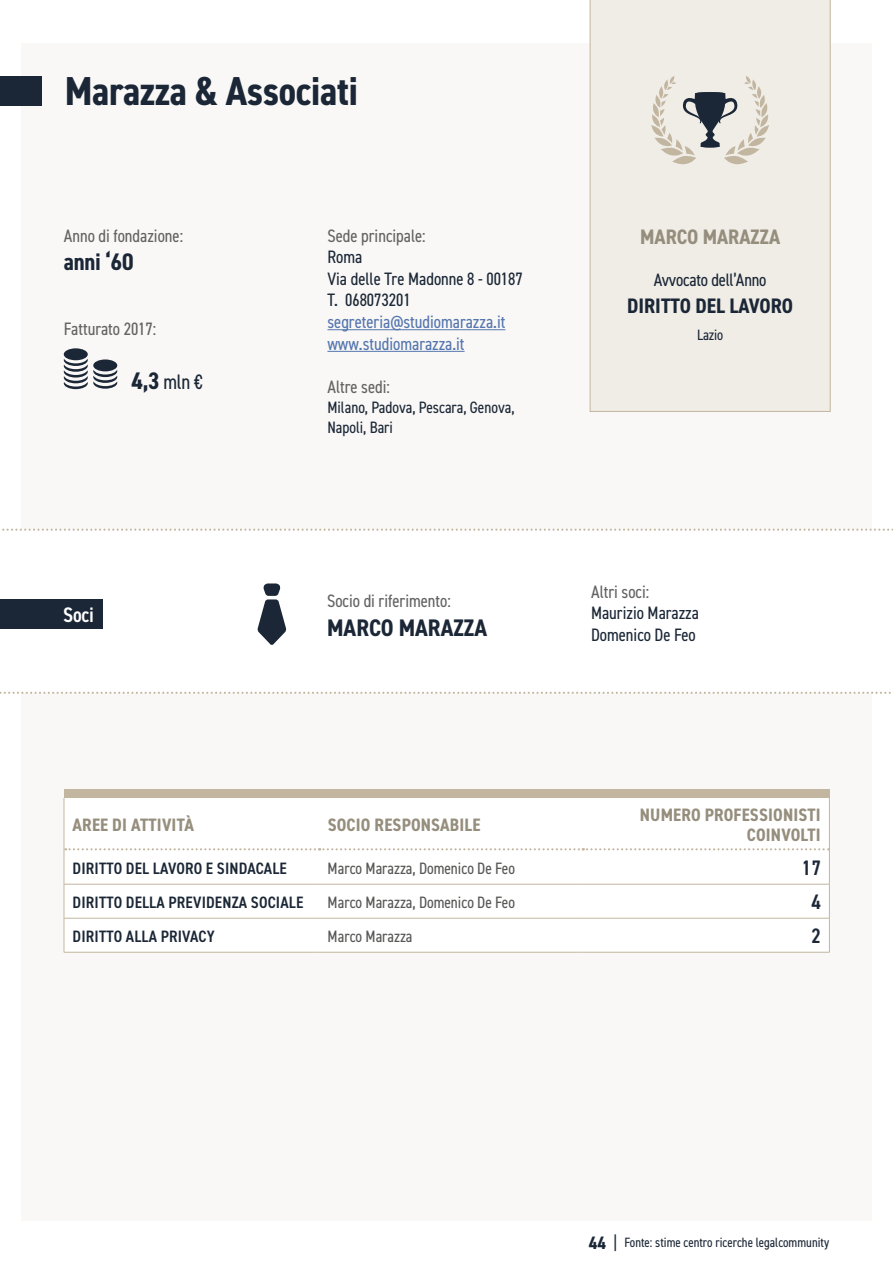
<style>
.page{position:relative;width:893px;height:1263px;background:#fff}
.page>*{position:absolute;margin:0;border:0;box-sizing:border-box;transform-origin:0 0}
.t1{font:700 condensed 40.5px "DIN2014";letter-spacing:-.01em;color:#1b2736}
.t2{font:700 condensed 24px "DIN2014";color:#1b2736}
.t3{font:700 condensed 21px "DIN2014";color:#1b2736}
.t4{font:700 condensed 21px "DIN2014";color:#968e7d}
.t5{font:condensed 21px "DIN2014";color:#1b2736}
.t6{font:600 condensed 21px "DIN2014";color:#1b2736}
.t7{font:600 condensed 21px "DIN2014";color:#fff}
.t8{font:condensed 18px/21.6px "DIN2014";color:#1b2736}
.t9{font:condensed 18px "DIN2014";color:#646363}
.t10{font:700 condensed 18px/20.2px "DIN2014";letter-spacing:.01em;color:#968e7d;text-align:right}
.t11{font:condensed 18px/21.6px "DIN2014";color:#5576af}
.t12{font:600 condensed 16.5px "DIN2014";letter-spacing:.01em;color:#1b2736}
.t13{font:condensed 16.5px "DIN2014";color:#575756}
.t14{font:condensed 16.5px/20.2px "DIN2014";color:#1b2736}
.t15{font:condensed 15px "DIN2014";letter-spacing:-.01em;color:#1b2736}
.t16{font:condensed 13.5px "DIN2014";color:#1b2736}
.s1{font-weight:700;font-size:24px}
.s2{font-weight:700;font-size:18px}
.s3{font-size:18px}
</style>
<div class="page">
<div style="left:21px;top:43px;width:851px;height:1177px;background:#f9f8f6"></div>
<div style="left:0;top:76px;width:41px;height:29px;background:#1b2736"></div>
<div style="left:590px;top:0;width:240px;height:412px;background:#f0ede7"></div>
<svg style="left:651px;top:76px;width:118px;height:89px"></svg>
<hr style="left:696px;top:93px;width:28px;height:2px;background:#1b2736;border-radius:50%">
<hr style="left:695px;top:92px;width:30px;height:3px;background:#1b2736;border-radius:50%">
<div style="left:64px;top:789px;width:765px;height:9px;background:#c3b6a0"></div>
<div style="left:65px;top:850px;width:764px;height:102px;background:#fff"></div>
<div style="left:65px;top:885px;width:764px;height:33px;background:#fff"></div>
<hr style="left:829px;top:798px;width:1px;height:51px;background:#c3b6a0">
<hr style="left:64px;top:849px;width:1px;height:35px;background:#c3b6a0">
<hr style="left:829px;top:849px;width:1px;height:35px;background:#c3b6a0">
<hr style="left:64px;top:884px;width:255px;height:1px;background:#c3b6a0">
<hr style="left:64px;top:884px;width:1px;height:34px;background:#c3b6a0">
<hr style="left:319px;top:884px;width:264px;height:1px;background:#c3b6a0">
<hr style="left:583px;top:884px;width:247px;height:1px;background:#c3b6a0">
<hr style="left:829px;top:884px;width:1px;height:34px;background:#c3b6a0">
<hr style="left:64px;top:918px;width:255px;height:1px;background:#c3b6a0">
<hr style="left:64px;top:918px;width:1px;height:34px;background:#c3b6a0">
<hr style="left:319px;top:918px;width:264px;height:1px;background:#c3b6a0">
<hr style="left:583px;top:918px;width:247px;height:1px;background:#c3b6a0">
<hr style="left:829px;top:918px;width:1px;height:34px;background:#c3b6a0">
<hr style="left:64px;top:952px;width:255px;height:1px;background:#c3b6a0">
<hr style="left:319px;top:952px;width:264px;height:1px;background:#c3b6a0">
<hr style="left:583px;top:952px;width:247px;height:1px;background:#c3b6a0">
<div style="left:64px;top:798px;width:765px;height:52px;background:#fff"></div>
<div style="left:64px;top:348px;width:24px;height:12px;background:#1b2736;border-radius:50%"></div>
<svg style="left:64px;top:359px;width:53px;height:30px"></svg>
<hr style="left:327px;top:329px;width:178px;height:1px;background:#5576af">
<hr style="left:327px;top:351px;width:138px;height:1px;background:#5576af">
<div style="left:0;top:530px;width:893px;height:163px;background:#fff"></div>
<svg style="left:0;top:692px;width:891px;height:2px"></svg>
<svg style="left:2px;top:529px;width:891px;height:2px"></svg>
<div style="left:0;top:599px;width:103px;height:30px;background:#1b2736"></div>
<svg style="left:257px;top:583px;width:29px;height:62px"></svg>
<h1 class="t1" style="left:65px;top:64px;width:295px">Marazza &amp; Associati</h1>
<p class="t9" style="left:64px;top:223px;width:121px">Anno di fondazione:</p>
<h2 class="t2" style="left:64px;top:246px;width:71px">anni ‘60</h2>
<p class="t9" style="left:64px;top:317px;width:94px">Fatturato 2017:</p>
<p class="t5" style="left:132px;top:368px;width:73px"><span class="s1">4,3</span> mln €</p>
<p class="t7" style="left:63px;top:601px;width:32px">Soci</p>
<p class="t9" style="left:327px;top:223px;width:100px">Sede principale:</p>
<p class="t8" style="left:327px;top:245px;width:197px">Roma<br>Via delle Tre Madonne 8 - 00187<br>T. 068073201</p>
<p class="t11" style="left:327px;top:310px;width:179px">segreteria@studiomarazza.it www.studiomarazza.it</p>
<p class="t9" style="left:327px;top:375px;width:64px">Altre sedi:</p>
<p class="t14" style="left:327px;top:396px;width:189px">Milano, Padova, Pescara, Genova,<br>Napoli, Bari</p>
<p class="t9" style="left:327px;top:589px;width:125px">Socio di riferimento:</p>
<h2 class="t2" style="left:327px;top:611px;width:161px">MARCO MARAZZA</h2>
<p class="t4" style="left:640px;top:223px;width:141px">MARCO MARAZZA</p>
<p class="t8" style="left:654px;top:268px;width:114px">Avvocato dell’Anno</p>
<p class="t3" style="left:627px;top:291px;width:168px">DIRITTO DEL LAVORO</p>
<p class="t15" style="left:697px;top:324px;width:28px">Lazio</p>
<p class="t9" style="left:591px;top:579px;width:60px">Altri soci:</p>
<p class="t8" style="left:591px;top:601px;width:109px">Maurizio Marazza<br>Domenico De Feo</p>
<p class="t10" style="left:73px;top:814px;width:123px">AREE DI ATTIVITÀ</p>
<p class="t10" style="left:328px;top:814px;width:154px">SOCIO RESPONSABILE</p>
<p class="t10" style="left:640px;top:804px;width:182px">NUMERO PROFESSIONISTI<br>COINVOLTI</p>
<p class="t12" style="left:73px;top:857px;width:216px">DIRITTO DEL LAVORO E SINDACALE</p>
<p class="t13" style="left:328px;top:857px;width:189px">Marco Marazza, Domenico De Feo</p>
<p class="t6" style="left:802px;top:854px;width:21px">17</p>
<p class="t12" style="left:73px;top:891px;width:232px">DIRITTO DELLA PREVIDENZA SOCIALE</p>
<p class="t13" style="left:328px;top:891px;width:189px">Marco Marazza, Domenico De Feo</p>
<p class="t6" style="left:811px;top:888px;width:11px">4</p>
<p class="t12" style="left:73px;top:925px;width:144px">DIRITTO ALLA PRIVACY</p>
<p class="t13" style="left:328px;top:925px;width:86px">Marco Marazza</p>
<p class="t6" style="left:811px;top:922px;width:11px">2</p>
<p class="t16" style="left:589px;top:1233px;width:242px"><span class="s2">44</span> <span class="s3">|</span> Fonte: stime centro ricerche legalcommunity</p>
</div>
